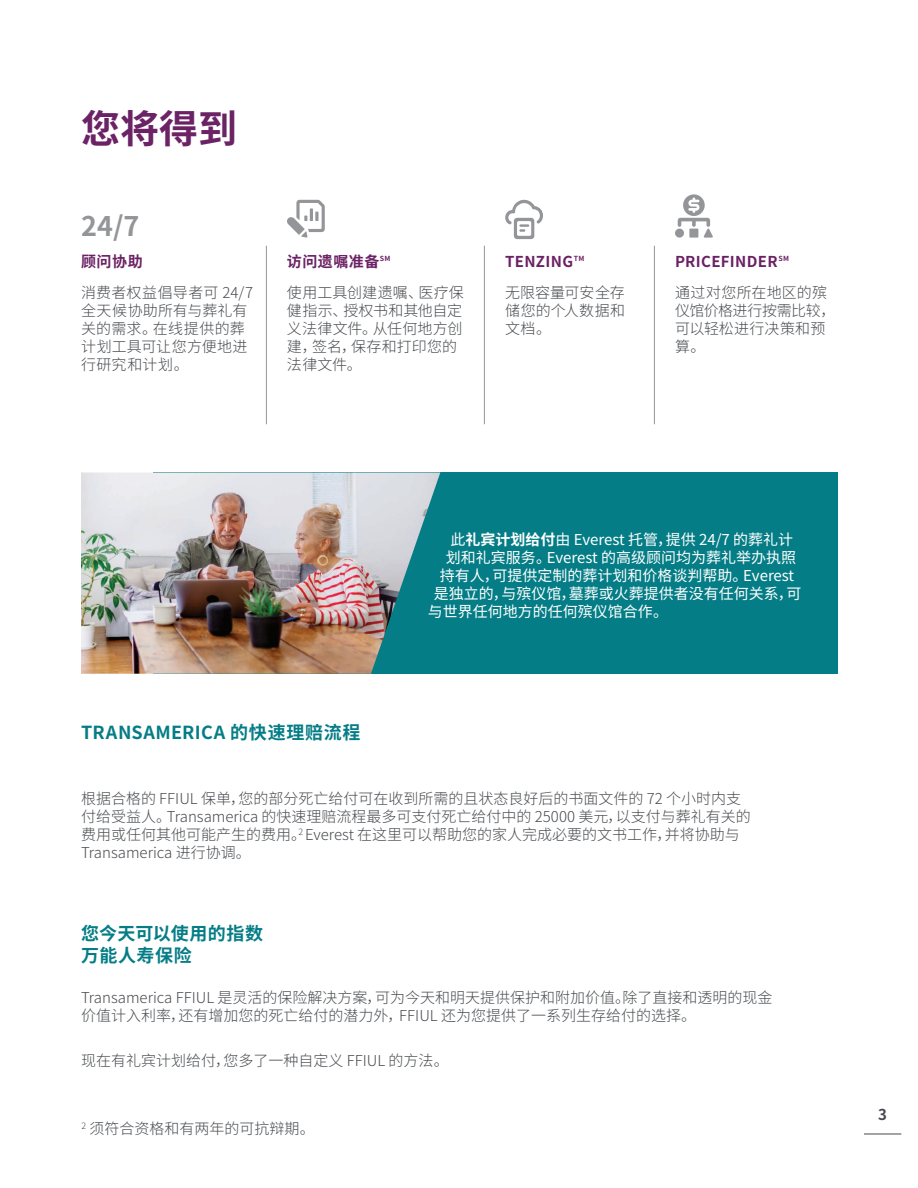
<style>
.page{position:relative;width:918px;height:1188px;background:#fff}
.page>*{position:absolute;margin:0;border:0;box-sizing:border-box;transform-origin:0 0}
.t1{font:700 39px "Noto Sans CJ Ksc";color:#6b2365}
.t2{font:700 27px "Noto Sans CJ Ksc";color:#939598}
.t3{font:700 18px/21.6px "Noto Sans CJ Ksc";letter-spacing:.03em;color:#057d86}
.t4{font:300 15px/18px "Noto Sans CJ Ksc";color:#474a4e}
.t5{font:15px "Noto Sans CJ Ksc";color:#fff}
.t6{font:300 15px/18px "Noto Sans CJ Ksc";letter-spacing:.02em;color:#474a4e}
.t7{font:700 15px/31.5px "Noto Sans CJ Ksc";letter-spacing:.025em;color:#6b2164}
.t8{font:300 15px/18px "Noto Sans CJ Ksc";letter-spacing:-.02em;color:#474a4e}
.t9{font:300 15px/18px "Noto Sans CJ Ksc";letter-spacing:.025em;color:#474a4e}
.t10{font:700 15px "Noto Sans CJ Ksc";color:#474a4e}
.s1{font-weight:700;color:#6b2164}
.s2{font-weight:300;color:#474a4e}
.s3{font-weight:700}
</style>
<div class="page">
<div style="left:154px;top:472px;width:684px;height:202px;background:#057d86"></div>
<img style="left:81px;top:472px;width:359px;height:202px">
<svg style="left:287px;top:200px;width:38px;height:38px"></svg>
<svg style="left:505px;top:199px;width:38px;height:40px"></svg>
<div style="left:675px;top:229px;width:9px;height:9px;background:#939598;border-radius:50%"></div>
<svg style="left:678px;top:194px;width:35px;height:44px"></svg>
<hr style="left:266px;top:246px;width:1px;height:178px;background:#939598">
<hr style="left:484px;top:246px;width:1px;height:178px;background:#939598">
<hr style="left:654px;top:246px;width:1px;height:178px;background:#939598">
<hr style="left:864px;top:1134px;width:37px;height:1px;background:#474a4e">
<h1 class="t1" style="left:81px;top:107px;width:157px">您将得到</h1>
<h2 class="t2" style="left:81px;top:211px;width:60px">24/7</h2>
<p class="t7" style="left:81px;top:246px;width:63px">顾问协助</p>
<p class="t6" style="left:81px;top:284px;width:174px">消费者权益倡导者可 24/7全天候协助所有与葬礼有关的需求。在线提供的葬计划工具可让您方便地进行研究和计划。</p>
<p class="t4" style="left:287px;top:246px;width:178px;line-height:31.5px"><span class="s1">访问遗嘱准备</span><sup>SM<br></sup>使用工具创建遗嘱、医疗保</p>
<p class="t4" style="left:287px;top:302px;width:177px">健指示、授权书和其他自定义法律文件。从任何地方创建，签名，保存和打印您的法律文件。</p>
<p class="t4" style="left:505px;top:246px;width:121px;line-height:31.5px"><span class="s1">TENZING</span><sup>TM<br></sup>无限容量可安全存</p>
<p class="t9" style="left:505px;top:302px;width:121px">储您的个人数据和文档。</p>
<p class="t7" style="left:675px;top:246px;width:154px">PRICEFINDER<sup>SM<br></sup><span class="s2">通过对您所在地区的殡</span></p>
<p class="t8" style="left:675px;top:302px;width:162px">仪馆价格进行按需比较，可以轻松进行决策和预算。</p>
<p class="t3" style="left:81px;top:722px;width:281px">TRANSAMERICA 的快速理赔流程</p>
<p class="t5" style="left:450px;top:531px;width:344px">此<span class="s3">礼宾计划给付</span>由 Everest 托管，提供 24/7 的葬礼计</p>
<p class="t5" style="left:446px;top:549px;width:352px">划和礼宾服务。Everest 的高级顾问均为葬礼举办执照</p>
<p class="t5" style="left:440px;top:567px;width:356px">持有人，可提供定制的葬计划和价格谈判帮助。Everest</p>
<p class="t5" style="left:434px;top:585px;width:369px">是独立的，与殡仪馆，墓葬或火葬提供者没有任何关系，可</p>
<p class="t5" style="left:428px;top:603px;width:242px">与世界任何地方的任何殡仪馆合作。</p>
<p class="t4" style="left:81px;top:790px;width:671px">根据合格的 FFIUL 保单，您的部分死亡给付可在收到所需的且状态良好后的书面文件的 72 个小时内支付给受益人。Transamerica 的快速理赔流程最多可支付死亡给付中的 25000 美元，以支付与葬礼有关的费用或任何其他可能产生的费用。<sup>2</sup> Everest 在这里可以帮助您的家人完成必要的文书工作，并将协助与Transamerica 进行协调。</p>
<p class="t3" style="left:81px;top:923px;width:184px">您今天可以使用的指数万能人寿保险</p>
<p class="t4" style="left:81px;top:989px;width:693px">Transamerica FFIUL 是灵活的保险解决方案，可为今天和明天提供保护和附加价值。除了直接和透明的现金价值计入利率，还有增加您的死亡给付的潜力外，FFIUL 还为您提供了一系列生存给付的选择。</p>
<p class="t4" style="left:81px;top:1052px;width:369px">现在有礼宾计划给付，您多了一种自定义 FFIUL 的方法。</p>
<p class="t4" style="left:82px;top:1120px;width:235px"><sup>2</sup> 须符合资格和有两年的可抗辩期。</p>
<p class="t10" style="left:878px;top:1106px;width:10px">3</p>
</div>
